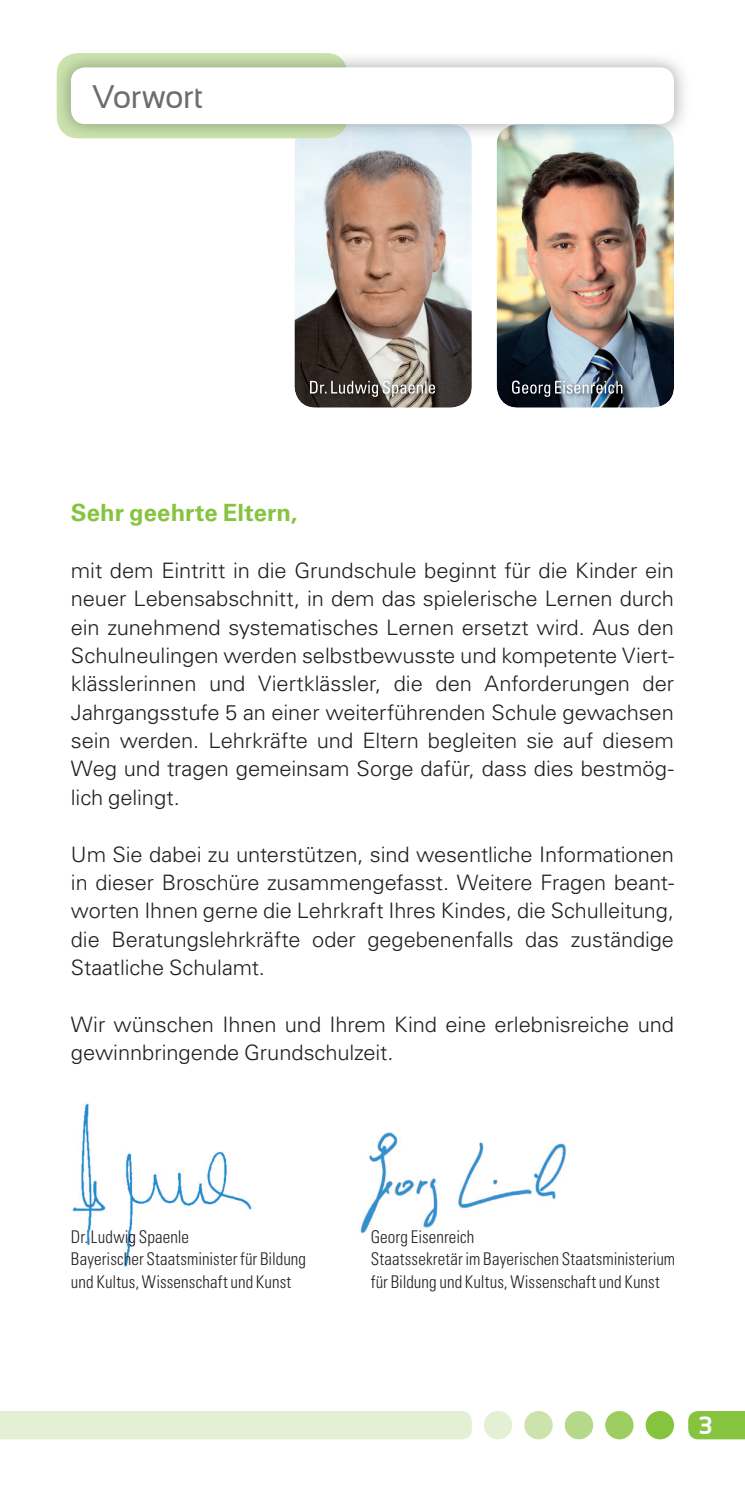
<style>
.page{position:relative;width:745px;height:1489px;background:#fff}
.page>*{position:absolute;margin:0;border:0;box-sizing:border-box;transform-origin:0 0}
.t1{font:32.5px "Sansation";letter-spacing:-.01em;color:#6c6d70}
.t2{font:700 25px "Sansation";color:#fff}
.t3{font:700 23.75px "Univers";letter-spacing:.005em;color:#86c43f}
.t4{font:300 21.25px/28.2px "Univers";letter-spacing:-.005em;color:#231f20;text-align:justify}
.t5{font:300 condensed 17.5px/22.5px "Univers";letter-spacing:.005em;color:#231f20}
.s1{color:#01051b}
.s2{color:#221f20}
</style>
<div class="page">
<div style="left:688px;top:1411px;width:56px;height:28px;background:#86c43f"></div>
<div style="left:645px;top:1410px;width:28px;height:29px;background:#86c43f;border-radius:50%"></div>
<div style="left:604px;top:1410px;width:29px;height:29px;background:#9ece62;border-radius:50%"></div>
<div style="left:524px;top:1410px;width:28px;height:29px;background:#cde3ae;border-radius:50%"></div>
<div style="left:564px;top:1410px;width:28px;height:29px;background:#b5d889;border-radius:50%"></div>
<div style="left:483px;top:1410px;width:29px;height:29px;background:#e3f0d4;border-radius:50%"></div>
<div style="left:0;top:1411px;width:471px;height:28px;background:#e3f0d4"></div>
<img style="left:294px;top:124px;width:177px;height:283px">
<img style="left:496px;top:124px;width:177px;height:283px">
<img style="left:57px;top:53px;width:290px;height:85px">
<div style="left:71px;top:67px;width:602px;height:57px;background:#fff;border-radius:14px"></div>
<img style="left:307px;top:378px;width:133px;height:24px">
<svg style="left:310px;top:380px;width:125px;height:17px"></svg>
<img style="left:509px;top:378px;width:118px;height:24px">
<svg style="left:511px;top:380px;width:111px;height:17px"></svg>
<img style="left:72px;top:1103px;width:180px;height:164px">
<img style="left:359px;top:1132px;width:208px;height:102px">
<h2 class="t1" style="left:92px;top:84px;width:113px">Vorwort</h2>
<p class="t3" style="left:71px;top:504px;width:228px">Sehr geehrte Eltern,</p>
<p class="t4" style="left:71px;top:558px;width:604px">mit dem Eintritt in die Grundschule beginnt für die Kinder ein neuer Lebensabschnitt, in dem das spielerische Lernen durch ein zunehmend systematisches Lernen ersetzt wird. Aus den</p>
<p class="t4" style="left:71px;top:671px;width:604px">klässlerinnen und Viertklässler, die den Anforderungen der Jahrgangsstufe 5 an einer weiterführenden Schule gewachsen sein werden. Lehrkräfte und Eltern begleiten sie auf diesem</p>
<p class="t4" style="left:71px;top:785px;width:110px">lich gelingt.</p>
<p class="t4" style="left:71px;top:841px;width:604px">Um Sie dabei zu unterstützen, sind wesentliche Informationen</p>
<p class="t4" style="left:71px;top:898px;width:604px">worten Ihnen gerne die Lehrkraft Ihres Kindes, die Schul leitung, die Beratungslehrkräfte oder gegebenenfalls das zuständige Staatliche Schulamt.</p>
<p class="t4" style="left:71px;top:643px;width:604px">Schulneulingen werden selbstbewusste und kompetente Viert-</p>
<p class="t4" style="left:71px;top:756px;width:604px">Weg und tragen gemeinsam Sorge dafür, dass dies bestmög-</p>
<p class="t4" style="left:71px;top:870px;width:604px">in dieser Broschüre zusammengefasst. Weitere Fragen beant-</p>
<p class="t4" style="left:71px;top:1011px;width:604px">Wir wünschen Ihnen und Ihrem Kind eine erlebnisreiche und gewinnbringende Grundschulzeit.</p>
<p class="t5" style="left:71px;top:1226px;width:120px">Dr. Ludwi<span class="s1">g</span> Spaenle</p>
<p class="t5" style="left:71px;top:1249px;width:236px">Bayerisc<span class="s2">h</span>er Staatsminister für Bildung und Kultus, Wissenschaft und Kunst</p>
<p class="t5" style="left:370px;top:1226px;width:105px">Georg Eisenreich</p>
<p class="t5" style="left:370px;top:1249px;width:306px">Staatssekretär im Bayerischen Staatsministerium für Bildung und Kultus, Wissenschaft und Kunst</p>
<p class="t2" style="left:698px;top:1415px;width:15px">3</p>
</div>
